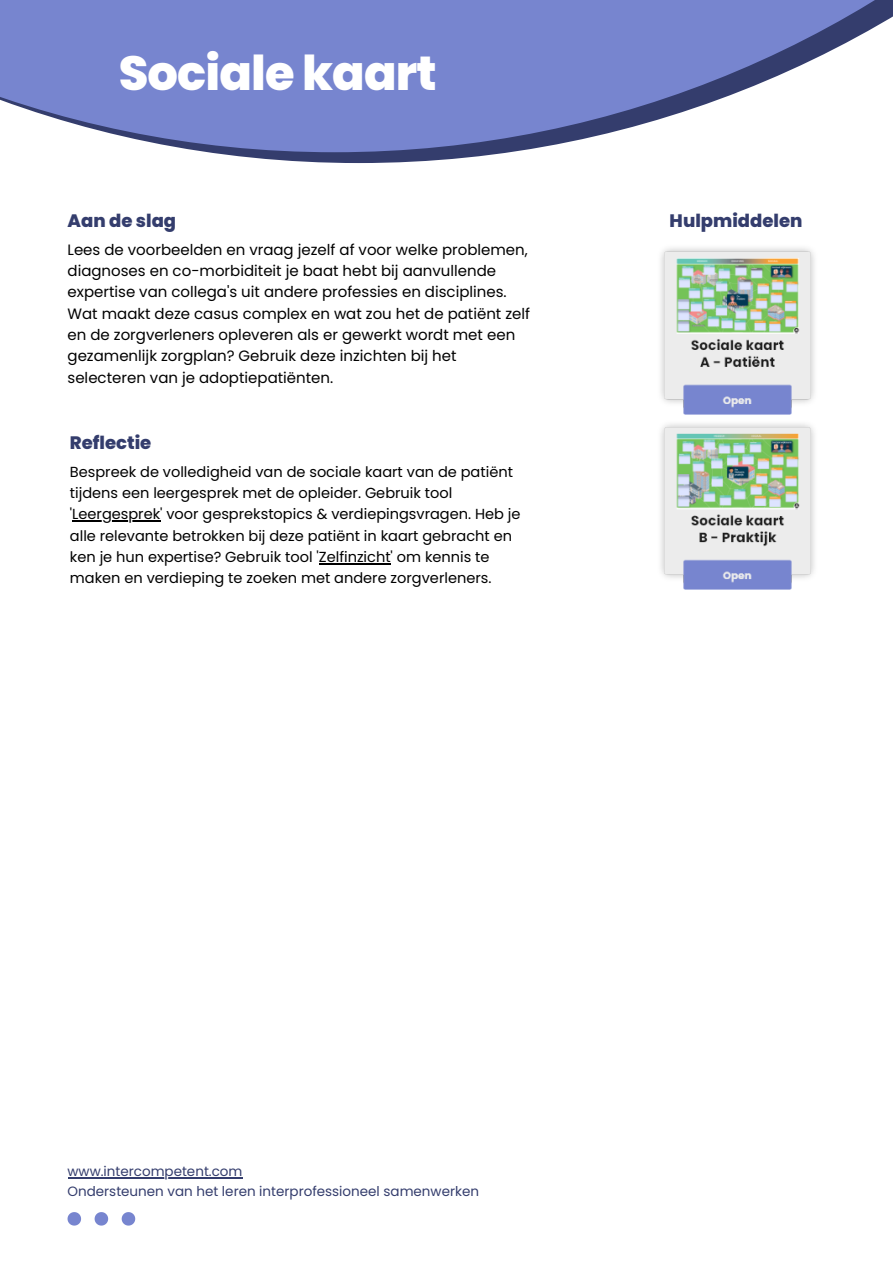
<style>
.page{position:relative;width:893px;height:1264px;background:#fff}
.page>*{position:absolute;margin:0;border:0;box-sizing:border-box;transform-origin:0 0}
.t1{font:800 48px "Poppins";letter-spacing:-.02em;color:#fff}
.t2{font:800 18px "Poppins";color:#343d6d}
.t3{font:15px/21.3px "Poppins";color:#000}
.t4{font:14.55px/21.3px "Poppins";color:#000}
.t5{font:13.5px "Poppins";color:#343d6d}
</style>
<div class="page">
<svg style="left:207px;top:152px;width:304px;height:11px;fill:#343d6d"></svg>
<svg style="left:0;top:0;width:892px;height:152px;fill:#7785cf"></svg>
<img style="left:660px;top:248px;width:155px;height:166px">
<img style="left:660px;top:423px;width:155px;height:167px">
<svg style="left:68px;top:1212px;width:67px;height:13px"></svg>
<hr style="left:72px;top:520px;width:49px;height:1px;background:#000">
<hr style="left:121px;top:520px;width:39px;height:1px;background:#000">
<hr style="left:319px;top:563px;width:71px;height:1px;background:#000">
<hr style="left:68px;top:1176px;width:174px;height:1px;background:#343d6d">
<p class="t1" style="left:119px;top:39px;width:319px">Sociale kaart</p>
<p class="t2" style="left:68px;top:208px;width:110px">Aan de slag</p>
<p class="t3" style="left:68px;top:239px;width:464px">Lees de voorbeelden en vraag jezelf af voor welke problemen, diagnoses en co-morbiditeit je baat hebt bij aanvullende expertise van collega's uit andere professies en disciplines.<br>Wat maakt deze casus complex en wat zou het de patiënt zelf en de zorgverleners opleveren als er gewerkt wordt met een gezamenlijk zorgplan? Gebruik deze inzichten bij het selecteren van je adoptiepatiënten.</p>
<p class="t2" style="left:70px;top:430px;width:83px">Reflectie</p>
<p class="t4" style="left:70px;top:461px;width:452px">Bespreek de volledigheid van de sociale kaart van de patiënt tijdens een leergesprek met de opleider. Gebruik tool 'Leergesprek' voor gesprekstopics &amp; verdiepingsvragen. Heb je alle relevante betrokken bij deze patiënt in kaart gebracht en ken je hun expertise? Gebruik tool 'Zelfinzicht' om kennis te maken en verdieping te zoeken met andere zorgverleners.</p>
<p class="t2" style="left:669px;top:208px;width:134px">Hulpmiddelen</p>
<p class="t5" style="left:68px;top:1161px;width:176px">www.intercompetent.com</p>
<p class="t5" style="left:68px;top:1181px;width:413px">Ondersteunen van het leren interprofessioneel samenwerken</p>
</div>
